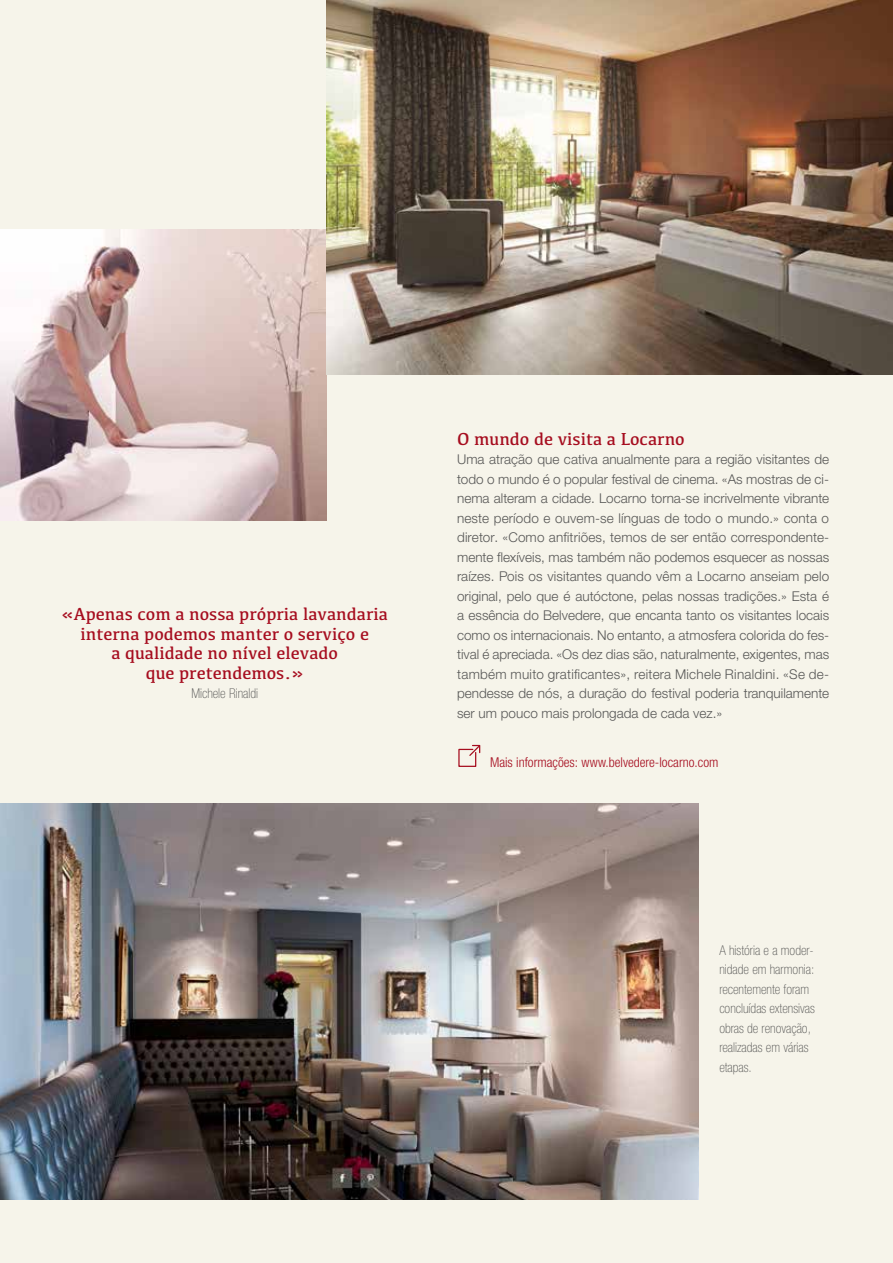
<style>
.page{position:relative;width:893px;height:1263px;background:#f6f4ea}
.page>*{position:absolute;margin:0;border:0;box-sizing:border-box;transform-origin:0 0}
.t1{font:18px/19.5px "Kefa";color:#a60d1f;text-align:center}
.t2{font:300 13.5px/19.5px "Helvetica Neue LTW1 G";color:#575756;text-align:justify}
.t3{font:100 condensed 13.5px/19.5px "Helvetica Neue LTW1 G";color:#575756}
.t4{font:300 condensed 13.5px "Helvetica Neue LTW1 G";color:#a60d1f}
</style>
<div class="page">
<img style="left:0;top:804px;width:698px;height:395px">
<img style="left:0;top:230px;width:326px;height:290px">
<img style="left:326px;top:0;width:567px;height:375px">
<svg style="left:458px;top:744px;width:23px;height:23px"></svg>
<h1 class="t1" style="left:62px;top:604px;width:328px">«Apenas com a nossa própria lavandaria interna podemos manter o serviço e<br>a qualidade no nível elevado<br>que pretendemos.»</h1>
<p class="t3" style="left:191px;top:684px;width:68px">Michele Rinaldi</p>
<h1 class="t1" style="left:457px;top:428px;width:229px">O mundo de visita a Locarno</h1>
<p class="t2" style="left:457px;top:449px;width:374px">Uma atração que cativa anualmente para a região visitantes de todo o mundo é o popular festival de cinema. «As mostras de ci&shy;nema alteram a cidade. Locarno torna-se incrivelmente vibrante neste período e ouvem-se línguas de todo o mundo.» conta o diretor. «Como anfitriões, temos de ser então correspondente&shy;mente flexíveis, mas também não podemos esquecer as nossas raízes. Pois os visitantes quando vêm a Locarno anseiam pelo original, pelo que é autóctone, pelas nossas tradições.» Esta é a essência do Belvedere, que encanta tanto os visitantes locais como os internacionais. No entanto, a atmosfera colorida do fes&shy;tival é apreciada. «Os dez dias são, naturalmente, exigentes, mas também muito gratificantes», reitera Michele Rinaldini. «Se de&shy;pendesse de nós, a duração do festival poderia tranquilamente ser um pouco mais prolongada de cada vez.»</p>
<p class="t4" style="left:490px;top:754px;width:230px">Mais informações: www.belvedere-locarno.com</p>
<p class="t3" style="left:719px;top:940px;width:97px">A história e a moder&shy;nidade em harmonia: recentemente foram concluídas extensivas obras de renovação, realizadas em várias etapas.</p>
</div>
